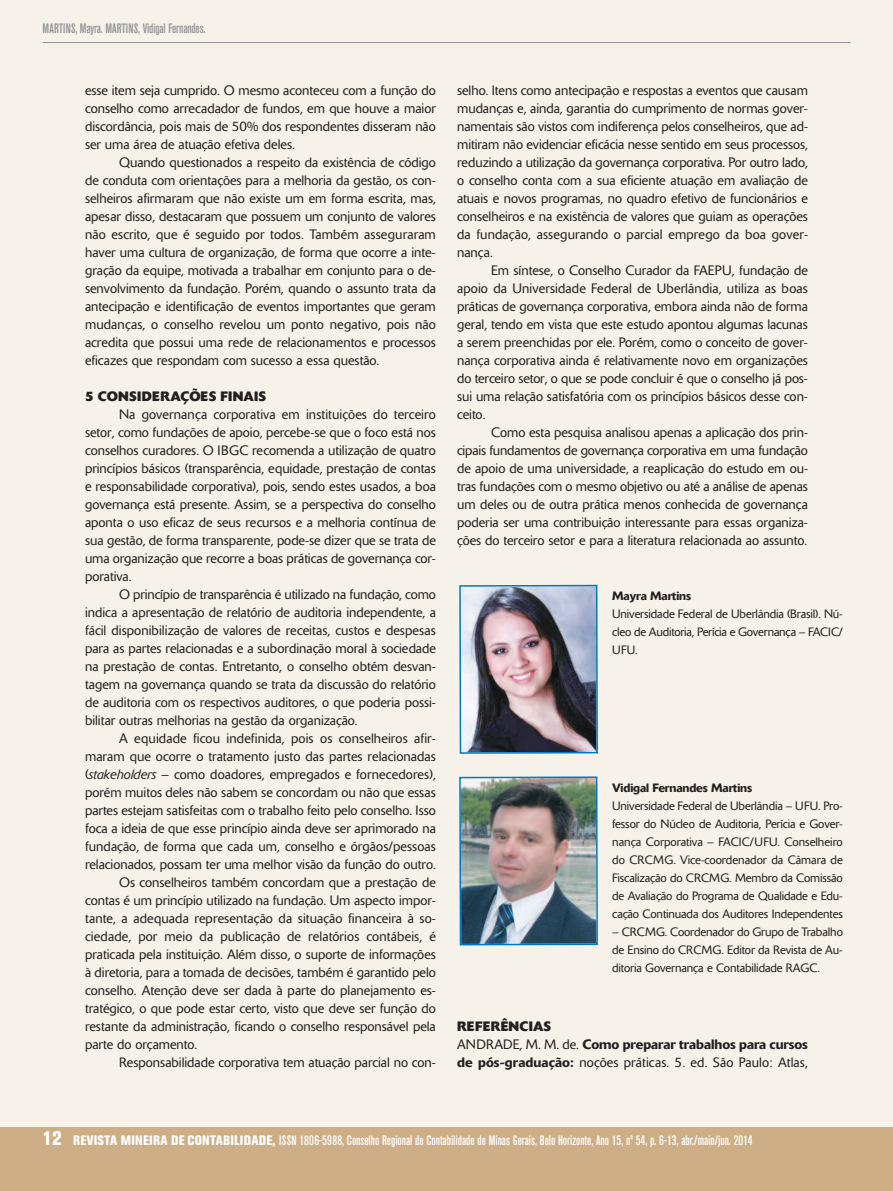
<style>
.page{position:relative;width:893px;height:1191px;background:#f6f1e9}
.page>*{position:absolute;margin:0;border:0;box-sizing:border-box;transform-origin:0 0}
.t1{font:300 13.5px/18px "Delta";color:#231f20;text-align:justify}
.t2{font:500 condensed 13.5px "Akzidenz Grotesk BE";color:#fff}
.t3{font:500 condensed 13.5px "Akzidenz Grotesk BE";letter-spacing:-.01em;color:#939598}
.t4{font:700 13.5px "Delta";letter-spacing:.02em;color:#231f20}
.t5{font:300 12px/18px "Delta";letter-spacing:-.01em;color:#231f20;text-align:justify}
.t6{font:500 12px "Delta";letter-spacing:-.01em;color:#231f20}
.s1{font-style:italic}
.s2{font-weight:700}
.s3{font-weight:500}
.s4{font-weight:800;font-size:19.5px}
.s5{font-weight:800}
</style>
<div class="page">
<div style="left:0;top:1127px;width:893px;height:64px;background:#ceae87"></div>
<hr style="left:43px;top:42px;width:807px;height:1px;background:#939598">
<img style="left:459px;top:584px;width:139px;height:170px">
<img style="left:459px;top:776px;width:139px;height:170px">
<p class="t3" style="left:43px;top:23px;width:164px">MARTINS, Mayra. MARTINS, Vidigal Fernandes.</p>
<p class="t1" style="left:85px;top:82px;width:352px">esse item seja cumprido. O mesmo aconteceu com a função do conselho como arrecadador de fundos, em que houve a maior discordância, pois mais de 50% dos respondentes disseram não ser uma área de atuação efetiva deles.</p>
<p class="t1" style="left:85px;top:154px;width:352px;text-indent:34px">Quando questionados a respeito da existência de código de conduta com orientações para a melhoria da gestão, os con&shy;selheiros afirmaram que não existe um em forma escrita, mas, apesar disso, destacaram que possuem um conjunto de valores não escrito, que é seguido por todos. Também asseguraram haver uma cultura de organização, de forma que ocorre a inte&shy;gração da equipe, motivada a trabalhar em conjunto para o de&shy;senvolvimento da fundação. Porém, quando o assunto trata da antecipação e identificação de eventos importantes que geram mudanças, o conselho revelou um ponto negativo, pois não acredita que possui uma rede de relacionamentos e processos eficazes que respondam com sucesso a essa questão.</p>
<p class="t4" style="left:85px;top:391px;width:183px">5 CONSIDERAÇÕES FINAIS</p>
<p class="t1" style="left:85px;top:406px;width:352px;text-indent:34px">Na governança corporativa em instituições do terceiro setor, como fundações de apoio, percebe-se que o foco está nos conselhos curadores. O IBGC recomenda a utilização de quatro princípios básicos (transparência, equidade, prestação de contas e responsabilidade corporativa), pois, sendo estes usados, a boa governança está presente. Assim, se a perspectiva do conselho aponta o uso eficaz de seus recursos e a melhoria contínua de sua gestão, de forma transparente, pode-se dizer que se trata de uma organização que recorre a boas práticas de governança cor&shy;porativa.</p>
<p class="t1" style="left:85px;top:586px;width:352px;text-indent:34px">O princípio de transparência é utilizado na fundação, como indica a apresentação de relatório de auditoria independente, a fácil disponibilização de valores de receitas, custos e despesas para as partes relacionadas e a subordinação moral à sociedade na prestação de contas. Entretanto, o conselho obtém desvan&shy;tagem na governança quando se trata da discussão do relatório de auditoria com os respectivos auditores, o que poderia possi&shy;bilitar outras melhorias na gestão da organização.</p>
<p class="t1" style="left:119px;top:730px;width:318px">A equidade ficou indefinida, pois os conselheiros afir-</p>
<p class="t1" style="left:85px;top:748px;width:352px">maram que ocorre o tratamento justo das partes relacionadas</p>
<p class="t1" style="left:85px;top:766px;width:352px">(<span class="s1">stakeholders</span> – como doadores, empregados e fornecedores),</p>
<p class="t1" style="left:85px;top:784px;width:352px">porém muitos deles não sabem se concordam ou não que essas</p>
<p class="t1" style="left:85px;top:802px;width:352px">partes estejam satisfeitas com o trabalho feito pelo conselho. Isso</p>
<p class="t1" style="left:85px;top:820px;width:352px">foca a ideia de que esse princípio ainda deve ser aprimorado na</p>
<p class="t1" style="left:85px;top:838px;width:352px">fundação, de forma que cada um, conselho e órgãos/pessoas</p>
<p class="t1" style="left:85px;top:856px;width:352px">relacionados, possam ter uma melhor visão da função do outro.</p>
<p class="t1" style="left:119px;top:874px;width:318px">Os conselheiros também concordam que a prestação de</p>
<p class="t1" style="left:85px;top:892px;width:352px">contas é um princípio utilizado na fundação. Um aspecto impor-</p>
<p class="t1" style="left:85px;top:910px;width:352px">tante, a adequada representação da situação financeira à so-</p>
<p class="t1" style="left:85px;top:928px;width:352px">ciedade, por meio da publicação de relatórios contábeis, é</p>
<p class="t1" style="left:85px;top:946px;width:352px">praticada pela instituição. Além disso, o suporte de informações</p>
<p class="t1" style="left:85px;top:964px;width:352px">à diretoria, para a tomada de decisões, também é garantido pelo</p>
<p class="t1" style="left:85px;top:982px;width:352px">conselho. Atenção deve ser dada à parte do planejamento es-</p>
<p class="t1" style="left:85px;top:1000px;width:352px">tratégico, o que pode estar certo, visto que deve ser função do</p>
<p class="t1" style="left:85px;top:1018px;width:352px">restante da administração, ficando o conselho responsável pela</p>
<p class="t1" style="left:85px;top:1036px;width:114px">parte do orçamento.</p>
<p class="t1" style="left:119px;top:1054px;width:318px">Responsabilidade corporativa tem atuação parcial no con-</p>
<p class="t1" style="left:457px;top:82px;width:352px">selho. Itens como antecipação e respostas a eventos que causam mudanças e, ainda, garantia do cumprimento de normas gover&shy;namentais são vistos com indiferença pelos conselheiros, que ad&shy;mitiram não evidenciar eficácia nesse sentido em seus processos, reduzindo a utilização da governança corporativa. Por outro lado, o conselho conta com a sua eficiente atuação em avaliação de atuais e novos programas, no quadro efetivo de funcionários e conselheiros e na existência de valores que guiam as operações da fundação, assegurando o parcial emprego da boa gover&shy;nança.</p>
<p class="t1" style="left:457px;top:262px;width:352px;text-indent:34px">Em síntese, o Conselho Curador da FAEPU, fundação de apoio da Universidade Federal de Uberlândia, utiliza as boas práticas de governança corporativa, embora ainda não de forma geral, tendo em vista que este estudo apontou algumas lacunas a serem preenchidas por ele. Porém, como o conceito de gover&shy;nança corporativa ainda é relativamente novo em organizações do terceiro setor, o que se pode concluir é que o conselho já pos&shy;sui uma relação satisfatória com os princípios básicos desse con&shy;ceito.</p>
<p class="t1" style="left:457px;top:424px;width:352px;text-indent:34px">Como esta pesquisa analisou apenas a aplicação dos prin&shy;cipais fundamentos de governança corporativa em uma fundação de apoio de uma universidade, a reaplicação do estudo em ou&shy;tras fundações com o mesmo objetivo ou até a análise de apenas um deles ou de outra prática menos conhecida de governança poderia ser uma contribuição interessante para essas organiza&shy;ções do terceiro setor e para a literatura relacionada ao assunto.</p>
<p class="t6" style="left:612px;top:591px;width:80px">Mayra Martins</p>
<p class="t5" style="left:612px;top:606px;width:232px">Universidade Federal de Uberlândia (Brasil). Nú&shy;cleo de Auditoria, Perícia e Governança – FACIC/ UFU.</p>
<p class="t6" style="left:612px;top:783px;width:141px">Vidigal Fernandes Martins</p>
<p class="t5" style="left:612px;top:798px;width:232px">Universidade Federal de Uberlândia – UFU. Pro&shy;fessor do Núcleo de Auditoria, Perícia e Gover&shy;nança Corporativa – FACIC/UFU. Conselheiro do CRCMG. Vice-coordenador da Câmara de Fiscalização do CRCMG. Membro da Comissão de Avaliação do Programa de Qualidade e Edu&shy;cação Continuada dos Auditores Independentes</p>
<p class="t5" style="left:612px;top:924px;width:232px">– CRCMG. Coordenador do Grupo de Trabalho de Ensino do CRCMG. Editor da Revista de Au&shy;ditoria Governança e Contabilidade RAGC.</p>
<p class="t1" style="left:457px;top:1018px;width:352px;text-align:left"><span class="s2">REFERÊNCIAS<br></span>ANDRADE, M. M. de. <span class="s3">Como preparar trabalhos para cursos de pós-graduação:</span> noções práticas. 5. ed. São Paulo: Atlas,</p>
<p class="t2" style="left:43px;top:1135px;width:712px"><span class="s4">12</span> <span class="s5">REVISTA MINEIRA DE CONTABILIDADE,</span> ISSN 1806-5988, Conselho Regional de Contabilidade de Minas Gerais, Belo Horizonte, Ano 15, nº 54, p. 6-13, abr./maio/jun. 2014</p>
</div>
